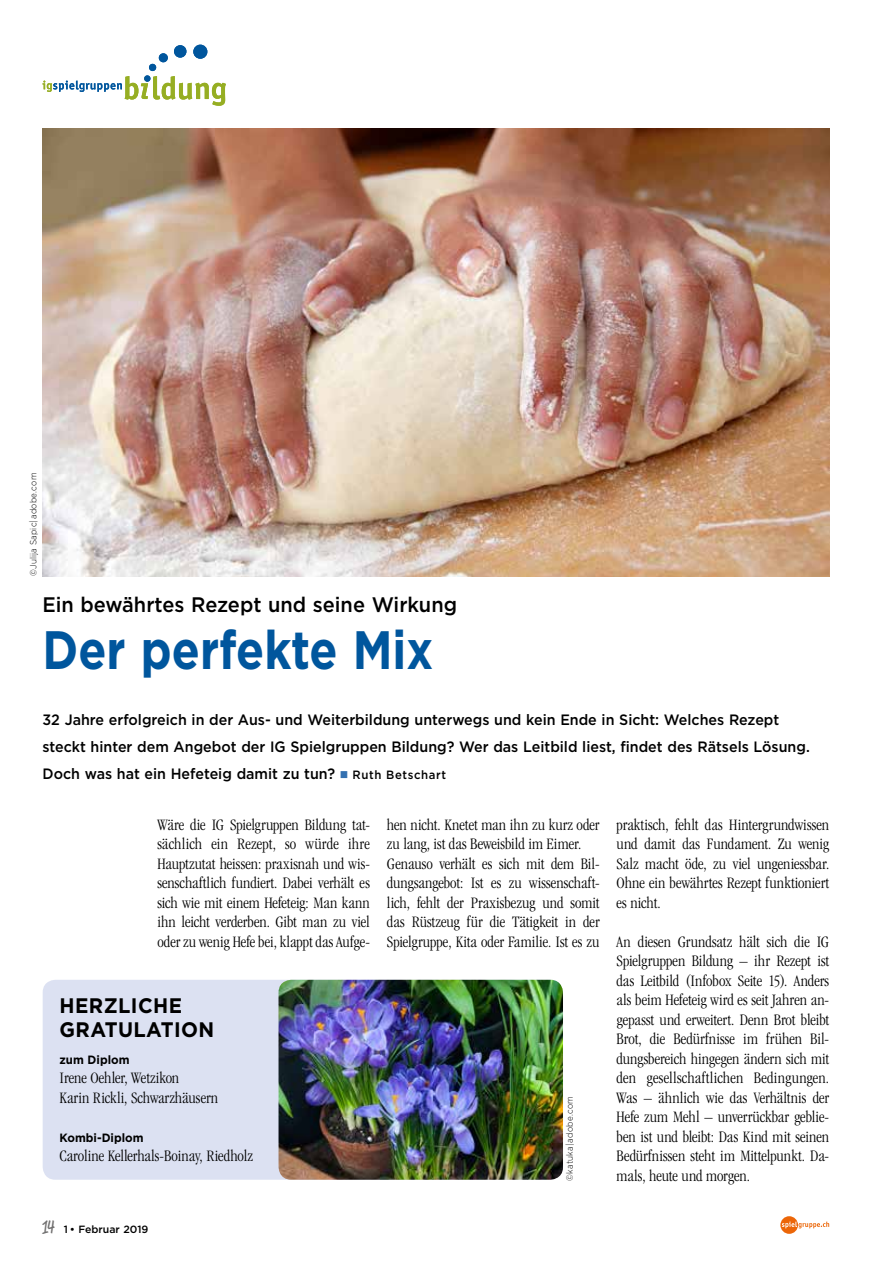
<style>
.page{position:relative;width:893px;height:1263px;background:#fff}
.page>*{position:absolute;margin:0;border:0;box-sizing:border-box;transform-origin:0 0}
.t1{font:700 54px "Gotham";color:#00569d;scale:.85 1}
.t2{font:500 21px "Gotham";color:#000;scale:.95 1}
.t3{font:700 21px/24px "Gotham";letter-spacing:.02em;color:#000;scale:.95 1}
.t4{font:300 condensed 16.5px/19.5px "Garamond";color:#000;text-align:justify}
.t5{font:500 15px/27px "Gotham";color:#000;scale:.95 1}
.t6{font:700 12px "Gotham";color:#000;scale:.95 1}
.t7{font:500 10.5px "Gotham";color:#000}
.t8{font:300 9px "Gotham";letter-spacing:.025em;color:#000;scale:.9 1}
.s1{color:#3370b0}
.s2{font-size:12px}
.s3{font-family:"Reklame Script";font-weight:400;font-size:18px;color:#706f6f}
</style>
<div class="page">
<div style="left:43px;top:980px;width:520px;height:200px;background:#dce1f2;border-radius:13px"></div>
<img style="left:43px;top:129px;width:786px;height:447px">
<img style="left:279px;top:980px;width:284px;height:200px">
<svg style="left:780px;top:1216px;width:18px;height:18px"></svg>
<svg style="left:782px;top:1221px;width:47px;height:7px"></svg>
<div style="left:149px;top:64px;width:7px;height:7px;background:#00569d;border-radius:50%"></div>
<div style="left:159px;top:53px;width:9px;height:9px;background:#00569d;border-radius:50%"></div>
<div style="left:174px;top:45px;width:12px;height:13px;background:#00569d;border-radius:50%"></div>
<div style="left:193px;top:45px;width:14px;height:14px;background:#00569d;border-radius:50%"></div>
<svg style="left:43px;top:76px;width:183px;height:30px"></svg>
<p class="t8" style="left:28px;top:576px;width:116px;rotate:-90deg">©Julija Sapic| adobe.com</p>
<p class="t2" style="left:43px;top:591px;width:438px">Ein bewährtes Rezept und seine Wirkung</p>
<h1 class="t1" style="left:43px;top:614px;width:461px">Der perfekte Mix</h1>
<p class="t5" style="left:43px;top:706px;width:809px">32 Jahre erfolgreich in der Aus- und Weiterbildung unterwegs und kein Ende in Sicht: Welches Rezept steckt hinter dem Angebot der IG Spielgruppen Bildung? Wer das Leitbild liest, findet des Rätsels Lösung.<br>Doch was hat ein Hefeteig damit zu tun? <span class="s1">■</span> <span class="s2">Ruth Betschart</span></p>
<p class="t4" style="left:157px;top:815px;width:214px">Wäre die IG Spielgruppen Bildung tat&shy;sächlich ein Rezept, so würde ihre Hauptzutat heissen: praxisnah und wis&shy;senschaftlich fundiert. Dabei verhält es sich wie mit einem Hefeteig: Man kann ihn leicht verderben. Gibt man zu viel oder zu wenig Hefe bei, klappt das Aufge-</p>
<p class="t4" style="left:617px;top:815px;width:214px">praktisch, fehlt das Hintergrundwissen und damit das Fundament. Zu wenig Salz macht öde, zu viel ungeniessbar.<br>Ohne ein bewährtes Rezept funktioniert es nicht.</p>
<p class="t4" style="left:387px;top:815px;width:214px;text-align:left">hen nicht. Knetet man ihn zu kurz oder zu lang, ist das Beweisbild im Eimer.<br>Genauso verhält es sich mit dem Bil&shy;dungsangebot: Ist es zu wissenschaft&shy;lich, fehlt der Praxisbezug und somit das Rüstzeug für die Tätigkeit in der Spielgruppe, Kita oder Familie. Ist es zu</p>
<p class="t4" style="left:617px;top:932px;width:214px">An diesen Grundsatz hält sich die IG Spielgruppen Bildung – ihr Rezept ist das Leitbild (Infobox Seite 15). Anders als beim Hefeteig wird es seit Jahren an&shy;gepasst und erweitert. Denn Brot bleibt Brot, die Bedürfnisse im frühen Bil&shy;dungsbereich hingegen ändern sich mit den gesellschaftlichen Bedingungen.<br>Was – ähnlich wie das Verhältnis der Hefe zum Mehl – unverrückbar geblie&shy;ben ist und bleibt: Das Kind mit seinen Bedürfnissen steht im Mittelpunkt. Da&shy;mals, heute und morgen.</p>
<p class="t3" style="left:60px;top:993px;width:164px">HERZLICHE<br>GRATULATION</p>
<p class="t6" style="left:60px;top:1051px;width:75px">zum Diplom</p>
<p class="t4" style="left:60px;top:1068px;width:160px">Irene Oehler, Wetzikon<br>Karin Rickli, Schwarzhäusern</p>
<p class="t6" style="left:60px;top:1129px;width:90px">Kombi-Diplom</p>
<p class="t4" style="left:60px;top:1146px;width:195px">Caroline Kellerhals-Boinay, Riedholz</p>
<p class="t8" style="left:564px;top:1181px;width:95px;rotate:-90deg">©katuka| adobe.com</p>
<p class="t7" style="left:43px;top:1222px;width:107px"><span class="s3">14</span> 1 • Februar 2019</p>
</div>
